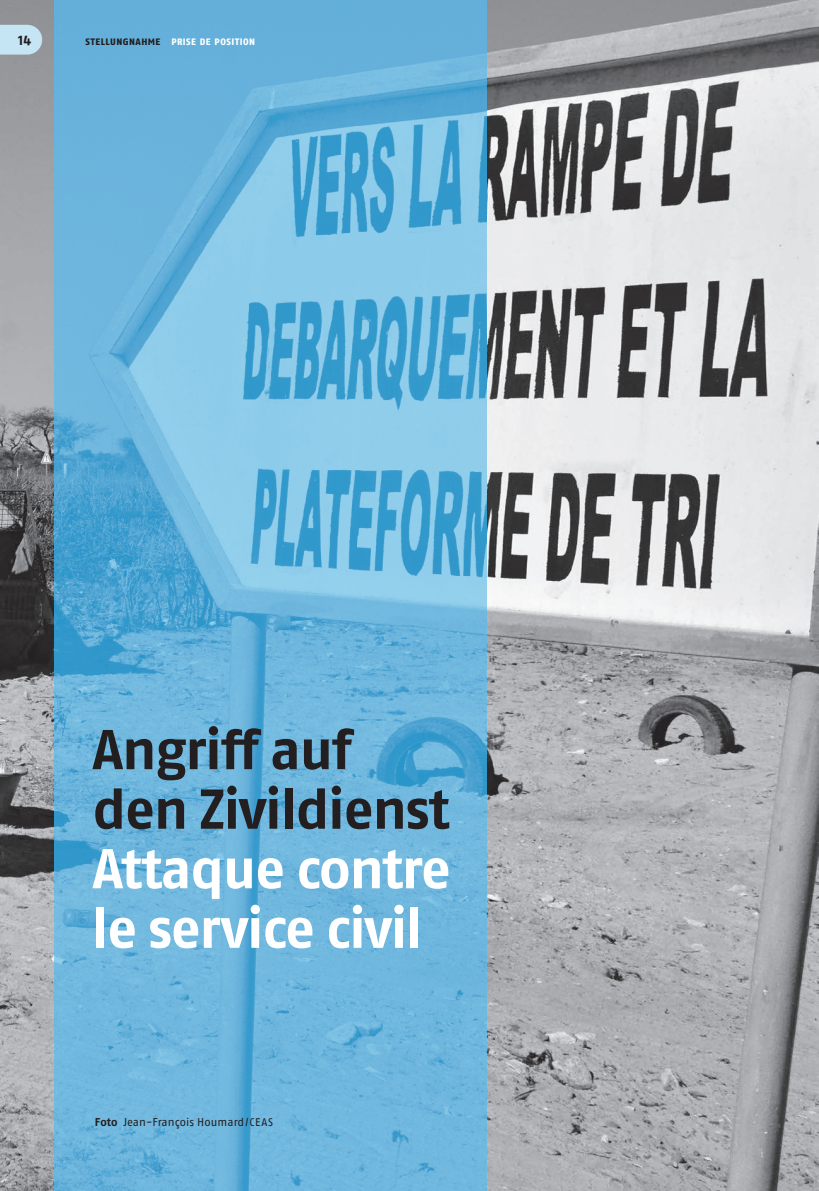
<style>
.page{position:relative;width:819px;height:1191px;background:#fff}
.page>*{position:absolute;margin:0;border:0;box-sizing:border-box;transform-origin:0 0}
.t1{font:700 56px/59.5px "Fago OT";letter-spacing:-.025em;color:#fff}
.t2{font:700 56px/59.5px "Fago OT";letter-spacing:-.02em;color:#231f20}
.t3{font:700 14px "Fago OT";color:#231f20}
.t4{font:11.38px "Fago OT";letter-spacing:.01em;color:#231f20}
.t5{font:800 9.28px "Fago OT";letter-spacing:.05em;color:#fff}
.s1{color:#231f20}
.s2{font-weight:700}
.s3{font-size:11.03px}
</style>
<div class="page">
<img style="left:0;top:0;width:819px;height:1191px">
<svg style="left:0;top:25px;width:42px;height:30px"></svg>
<img style="left:55px;top:0;width:431px;height:1191px">
<p class="t3" style="left:18px;top:31px;width:15px">14</p>
<p class="t5" style="left:85px;top:36px;width:171px"><span class="s1">STELLUNGNAHME</span> PRISE DE POSITION</p>
<h1 class="t2" style="left:92px;top:720px;width:359px">Angriff auf den Zivildienst</h1>
<h1 class="t1" style="left:92px;top:839px;width:360px">Attaque contre le service civil</h1>
<p class="t4" style="left:95px;top:1115px;width:180px"><span class="s2">Foto</span> Jean-François Houmard/<span class="s3">CEAS</span></p>
</div>
